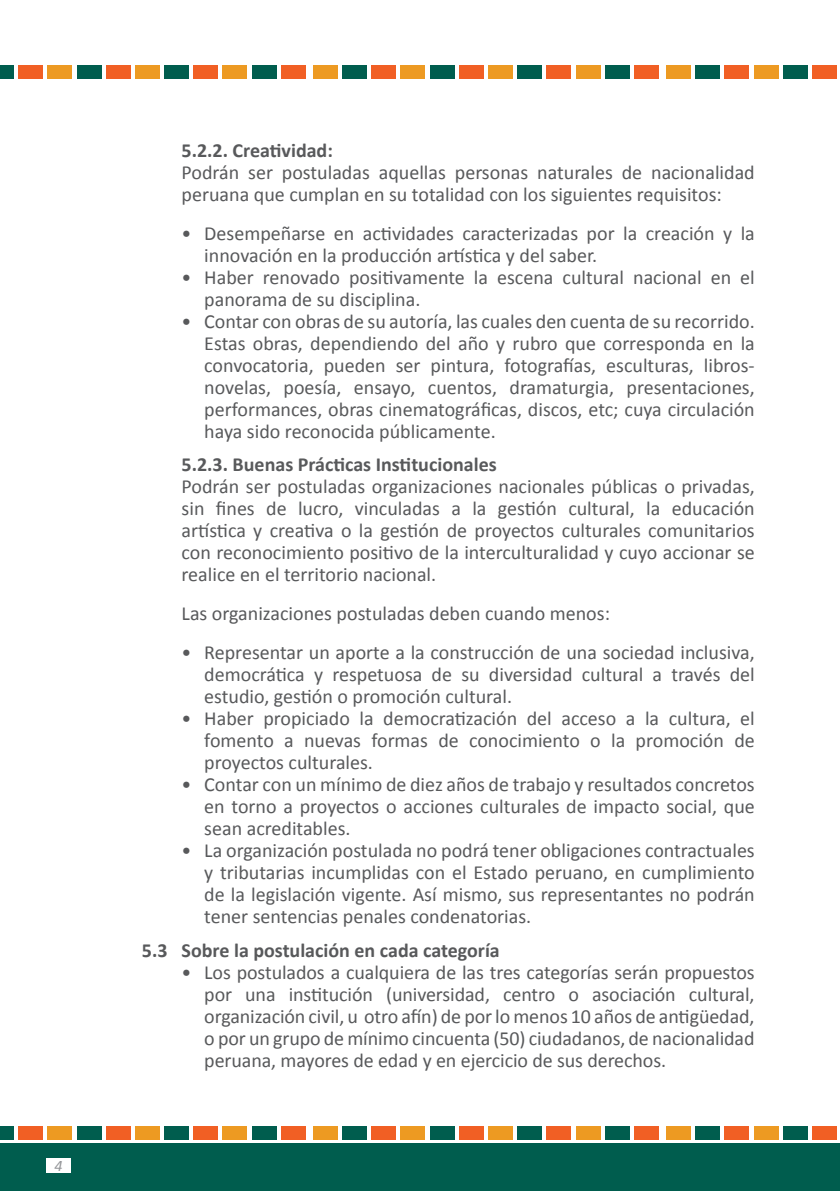
<style>
.page{position:relative;width:840px;height:1191px;background:#fff}
.page>*{position:absolute;margin:0;border:0;box-sizing:border-box;transform-origin:0 0}
.t1{font:20px/22px "Calibri";color:#58595b;text-align:justify}
.t2{font:700 20px "Calibri";color:#58595b}
.t3{font:italic 16px "Calibri";color:#939598}
</style>
<div class="page">
<div style="left:0;top:1143px;width:839px;height:48px;background:#005d4e"></div>
<div style="left:0;top:1126px;width:14px;height:14px;background:#005d4e"></div>
<div style="left:18px;top:1126px;width:25px;height:14px;background:#f15f24"></div>
<div style="left:47px;top:1126px;width:25px;height:14px;background:#ed9a22"></div>
<div style="left:77px;top:1126px;width:24px;height:14px;background:#005d4e"></div>
<div style="left:106px;top:1126px;width:24px;height:14px;background:#f15f24"></div>
<div style="left:135px;top:1126px;width:24px;height:14px;background:#ed9a22"></div>
<div style="left:164px;top:1126px;width:25px;height:14px;background:#005d4e"></div>
<div style="left:193px;top:1126px;width:25px;height:14px;background:#f15f24"></div>
<div style="left:222px;top:1126px;width:25px;height:14px;background:#ed9a22"></div>
<div style="left:251px;top:1126px;width:25px;height:14px;background:#005d4e"></div>
<div style="left:281px;top:1126px;width:24px;height:14px;background:#f15f24"></div>
<div style="left:313px;top:1126px;width:24px;height:14px;background:#ed9a22"></div>
<div style="left:342px;top:1126px;width:25px;height:14px;background:#005d4e"></div>
<div style="left:371px;top:1126px;width:25px;height:14px;background:#f15f24"></div>
<div style="left:400px;top:1126px;width:25px;height:14px;background:#ed9a22"></div>
<div style="left:429px;top:1126px;width:25px;height:14px;background:#005d4e"></div>
<div style="left:459px;top:1126px;width:24px;height:14px;background:#f15f24"></div>
<div style="left:488px;top:1126px;width:24px;height:14px;background:#ed9a22"></div>
<div style="left:517px;top:1126px;width:24px;height:14px;background:#005d4e"></div>
<div style="left:546px;top:1126px;width:25px;height:14px;background:#f15f24"></div>
<div style="left:575px;top:1126px;width:25px;height:14px;background:#ed9a22"></div>
<div style="left:604px;top:1126px;width:25px;height:14px;background:#005d4e"></div>
<div style="left:633px;top:1126px;width:25px;height:14px;background:#f15f24"></div>
<div style="left:666px;top:1126px;width:24px;height:14px;background:#ed9a22"></div>
<div style="left:695px;top:1126px;width:24px;height:14px;background:#005d4e"></div>
<div style="left:724px;top:1126px;width:24px;height:14px;background:#f15f24"></div>
<div style="left:753px;top:1126px;width:25px;height:14px;background:#ed9a22"></div>
<div style="left:782px;top:1126px;width:25px;height:14px;background:#005d4e"></div>
<div style="left:811px;top:1126px;width:25px;height:14px;background:#f15f24"></div>
<div style="left:0;top:65px;width:14px;height:14px;background:#005d4e"></div>
<div style="left:18px;top:65px;width:25px;height:14px;background:#f15f24"></div>
<div style="left:47px;top:65px;width:25px;height:14px;background:#ed9a22"></div>
<div style="left:77px;top:65px;width:24px;height:14px;background:#005d4e"></div>
<div style="left:106px;top:65px;width:24px;height:14px;background:#f15f24"></div>
<div style="left:135px;top:65px;width:24px;height:14px;background:#ed9a22"></div>
<div style="left:164px;top:65px;width:25px;height:14px;background:#005d4e"></div>
<div style="left:193px;top:65px;width:25px;height:14px;background:#f15f24"></div>
<div style="left:222px;top:65px;width:25px;height:14px;background:#ed9a22"></div>
<div style="left:251px;top:65px;width:25px;height:14px;background:#005d4e"></div>
<div style="left:281px;top:65px;width:24px;height:14px;background:#f15f24"></div>
<div style="left:313px;top:65px;width:24px;height:14px;background:#ed9a22"></div>
<div style="left:342px;top:65px;width:25px;height:14px;background:#005d4e"></div>
<div style="left:371px;top:65px;width:25px;height:14px;background:#f15f24"></div>
<div style="left:400px;top:65px;width:25px;height:14px;background:#ed9a22"></div>
<div style="left:429px;top:65px;width:25px;height:14px;background:#005d4e"></div>
<div style="left:459px;top:65px;width:24px;height:14px;background:#f15f24"></div>
<div style="left:488px;top:65px;width:24px;height:14px;background:#ed9a22"></div>
<div style="left:517px;top:65px;width:24px;height:14px;background:#005d4e"></div>
<div style="left:546px;top:65px;width:25px;height:14px;background:#f15f24"></div>
<div style="left:575px;top:65px;width:25px;height:14px;background:#ed9a22"></div>
<div style="left:604px;top:65px;width:25px;height:14px;background:#005d4e"></div>
<div style="left:633px;top:65px;width:25px;height:14px;background:#f15f24"></div>
<div style="left:666px;top:65px;width:24px;height:14px;background:#ed9a22"></div>
<div style="left:695px;top:65px;width:24px;height:14px;background:#005d4e"></div>
<div style="left:724px;top:65px;width:24px;height:14px;background:#f15f24"></div>
<div style="left:753px;top:65px;width:25px;height:14px;background:#ed9a22"></div>
<div style="left:782px;top:65px;width:25px;height:14px;background:#005d4e"></div>
<div style="left:811px;top:65px;width:25px;height:14px;background:#f15f24"></div>
<div style="left:46px;top:1158px;width:25px;height:14px;background:#fff"></div>
<p class="t3" style="left:54px;top:1154px;width:10px">4</p>
<p class="t2" style="left:181px;top:137px;width:153px">5.2.2. Creatividad:</p>
<p class="t1" style="left:181px;top:161px;width:574px">Podrán ser postuladas aquellas personas naturales de nacionalidad peruana que cumplan en su totalidad con los siguientes requisitos:</p>
<p class="t1" style="left:204px;top:222px;width:551px;text-indent:-23px">• Desempeñarse en actividades caracterizadas por la creación y la innovación en la producción artística y del saber.</p>
<p class="t1" style="left:204px;top:266px;width:551px;text-indent:-23px">• Haber renovado positivamente la escena cultural nacional en el panorama de su disciplina.</p>
<p class="t1" style="left:204px;top:310px;width:551px;text-indent:-23px">• Contar con obras de su autoría, las cuales den cuenta de su recorrido.<br>Estas obras, dependiendo del año y rubro que corresponda en la convocatoria, pueden ser pintura, fotografías, esculturas, libros&shy;novelas, poesía, ensayo, cuentos, dramaturgia, presentaciones, performances, obras cinematográficas, discos, etc; cuya circulación haya sido reconocida públicamente.</p>
<p class="t2" style="left:181px;top:452px;width:316px">5.2.3. Buenas Prácticas Institucionales</p>
<p class="t1" style="left:181px;top:476px;width:574px">Podrán ser postuladas organizaciones nacionales públicas o privadas, sin fines de lucro, vinculadas a la gestión cultural, la educación artística y creativa o la gestión de proyectos culturales comunitarios con reconocimiento positivo de la interculturalidad y cuyo accionar se realice en el territorio nacional.</p>
<p class="t1" style="left:181px;top:603px;width:429px">Las organizaciones postuladas deben cuando menos:</p>
<p class="t1" style="left:204px;top:642px;width:551px;text-indent:-23px">• Representar un aporte a la construcción de una sociedad inclusiva, democrática y respetuosa de su diversidad cultural a través del estudio, gestión o promoción cultural.</p>
<p class="t1" style="left:204px;top:708px;width:551px;text-indent:-23px">• Haber propiciado la democratización del acceso a la cultura, el fomento a nuevas formas de conocimiento o la promoción de proyectos culturales.</p>
<p class="t1" style="left:204px;top:774px;width:551px;text-indent:-23px">• Contar con un mínimo de diez años de trabajo y resultados concretos en torno a proyectos o acciones culturales de impacto social, que sean acreditables.</p>
<p class="t1" style="left:204px;top:840px;width:551px;text-indent:-23px">• La organización postulada no podrá tener obligaciones contractuales y tributarias incumplidas con el Estado peruano, en cumplimiento de la legislación vigente. Así mismo, sus representantes no podrán tener sentencias penales condenatorias.</p>
<p class="t2" style="left:142px;top:937px;width:359px">5.3 Sobre la postulación en cada categoría</p>
<p class="t1" style="left:204px;top:961px;width:551px;text-indent:-23px">• Los postulados a cualquiera de las tres categorías serán propuestos por una institución (universidad, centro o asociación cultural, organización civil, u otro afín) de por lo menos 10 años de antigüedad, o por un grupo de mínimo cincuenta (50) ciudadanos, de nacionalidad peruana, mayores de edad y en ejercicio de sus derechos.</p>
</div>
